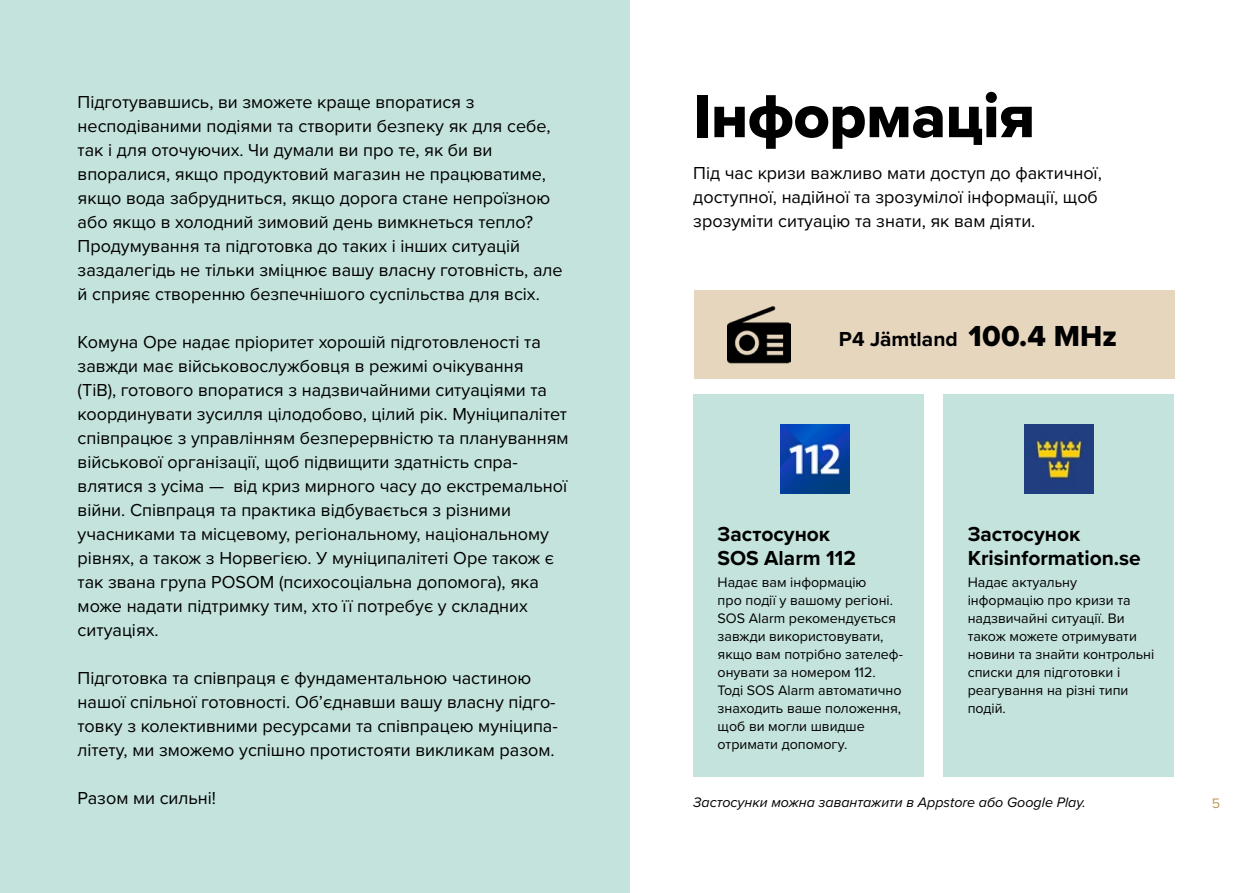
<style>
.page{position:relative;width:1259px;height:893px;background:#fff}
.page>*{position:absolute;margin:0;border:0;box-sizing:border-box;transform-origin:0 0}
.t1{font:63px "Proxima Nova Extrabld";letter-spacing:-.01em;color:#000}
.t2{font:700 21px/24px "Proxima Nova";color:#000}
.t3{font:18px/24px "Proxima Nova";color:#000}
.t4{font:14.25px/18px "Proxima Nova";color:#000}
.t5{font:italic 14.25px "Proxima Nova";color:#000}
.t6{font:14.25px "Proxima Nova";color:#c09a5d}
.s1{font-family:"Proxima Nova Extrabld";font-weight:400;font-size:30px}
</style>
<div class="page">
<div style="left:0;top:0;width:629px;height:893px;background:#c4e3dd"></div>
<div style="left:694px;top:290px;width:481px;height:89px;background:#e6d6be"></div>
<div style="left:693px;top:395px;width:231px;height:382px;background:#c4e3dd"></div>
<div style="left:943px;top:395px;width:231px;height:382px;background:#c4e3dd"></div>
<img style="left:727px;top:306px;width:64px;height:58px">
<img style="left:780px;top:424px;width:69px;height:70px">
<img style="left:1024px;top:424px;width:69px;height:70px">
<p class="t3" style="left:78px;top:89px;width:486px">Підготувавшись, ви зможете краще впоратися з несподіваними подіями та створити безпеку як для себе, так і для оточуючих. Чи думали ви про те, як би ви впоралися, якщо продуктовий магазин не працюватиме, якщо вода забрудниться, якщо дорога стане непроїзною або якщо в холодний зимовий день вимкнеться тепло?<br>Продумування та підготовка до таких і інших ситуацій заздалегідь не тільки зміцнює вашу власну готовність, але й сприяє створенню безпечнішого суспільства для всіх.</p>
<p class="t3" style="left:78px;top:329px;width:492px">Комуна Оре надає пріоритет хорошій підготовленості та завжди має військовослужбовця в режимі очікування<br>(TiB), готового впоратися з надзвичайними ситуаціями та координувати зусилля цілодобово, цілий рік. Муніципалітет співпрацює з управлінням безперервністю та плануванням військової організації, щоб підвищити здатність спра&shy;влятися з усіма — від криз мирного часу до екстремальної війни. Співпраця та практика відбувається з різними учасниками та місцевому, регіональному, національному рівнях, а також з Норвегією. У муніципалітеті Оре також є так звана група POSOM (психосоціальна допомога), яка може надати підтримку тим, хто її потребує у складних ситуаціях.</p>
<p class="t3" style="left:78px;top:665px;width:482px">Підготовка та співпраця є фундаментальною частиною нашої спільної готовності. Об’єднавши вашу власну підго&shy;товку з колективними ресурсами та співпрацею муніципа&shy;літету, ми зможемо успішно протистояти викликам разом.</p>
<p class="t3" style="left:78px;top:785px;width:140px">Разом ми сильні!</p>
<h1 class="t1" style="left:693px;top:69px;width:343px">Інформація</h1>
<p class="t3" style="left:693px;top:160px;width:410px">Під час кризи важливо мати доступ до фактичної, доступної, надійної та зрозумілої інформації, щоб зрозуміти ситуацію та знати, як вам діяти.</p>
<p class="t2" style="left:839px;top:327px;width:279px">P4 Jämtland <span class="s1">100.4 MHz</span></p>
<p class="t2" style="left:717px;top:521px;width:140px">Застосунок<br>SOS Alarm 112</p>
<p class="t4" style="left:717px;top:573px;width:187px">Надає вам інформацію<br>про події у вашому регіоні.<br>SOS Alarm рекомендується завжди використовувати, якщо вам потрібно зателеф&shy;онувати за номером 112.<br>Тоді SOS Alarm автоматично знаходить ваше положення, щоб ви могли швидше отримати допомогу.</p>
<p class="t2" style="left:967px;top:521px;width:175px">Застосунок<br>Krisinformation.se</p>
<p class="t4" style="left:967px;top:573px;width:188px">Надає актуальну інформацію про кризи та надзвичайні ситуації. Ви також можете отримувати новини та знайти контрольні списки для підготовки і реагування на різні типи подій.</p>
<p class="t5" style="left:693px;top:791px;width:394px">Застосунки можна завантажити в Appstore або Google Play.</p>
<p class="t6" style="left:1211px;top:792px;width:10px">5</p>
</div>
